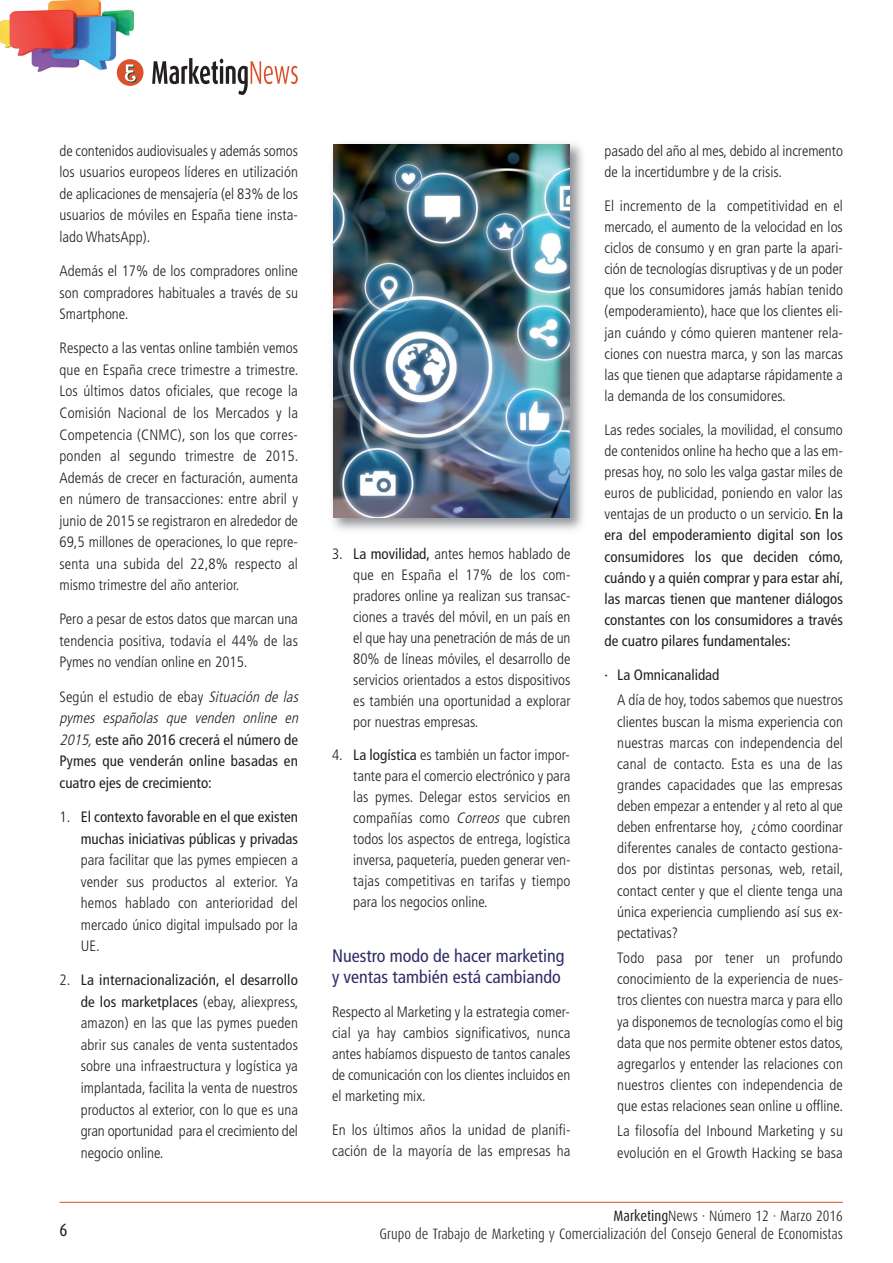
<style>
.page{position:relative;width:893px;height:1263px;background:#fff}
.page>*{position:absolute;margin:0;border:0;box-sizing:border-box;transform-origin:0 0}
.t1{font:condensed 18px/21px "Frutiger";color:#2f2e69}
.t2{font:18px "Dax Condensed";color:#231f20}
.t3{font:300 condensed 15px/21.5px "Frutiger";color:#231f20;text-align:justify}
.t4{font:condensed 15px/21.1px "Frutiger";color:#231f20}
.t5{font:300 15px "Dax Condensed";color:#231f20}
.s1{font-weight:300}
.s2{font-weight:300;font-style:italic}
.s3{font-weight:400}
.s4{font-style:italic}
</style>
<div class="page">
<hr style="left:60px;top:1202px;width:783px;height:1px;background:#da512a">
<img style="left:0;top:0;width:134px;height:73px">
<svg style="left:152px;top:58px;width:146px;height:37px"></svg>
<div style="left:117px;top:59px;width:26px;height:27px;background:#da512a;border-radius:50%"></div>
<svg style="left:125px;top:64px;width:12px;height:19px"></svg>
<img style="left:332px;top:143px;width:251px;height:387px">
<img style="left:333px;top:145px;width:237px;height:372px">
<p class="t3" style="left:60px;top:141px;width:240px">de contenidos audiovisuales y además somos los usuarios europeos líderes en utilización de aplicaciones de mensajería (el 83% de los usuarios de móviles en España tiene insta&shy;lado WhatsApp).</p>
<p class="t3" style="left:60px;top:261px;width:240px">Además el 17% de los compradores online son compradores habituales a través de su Smartphone.</p>
<p class="t3" style="left:60px;top:339px;width:240px">Respecto a las ventas online también vemos que en España crece trimestre a trimestre.<br>Los últimos datos oficiales, que recoge la Comisión Nacional de los Mercados y la Competencia (CNMC), son los que corres&shy;ponden al segundo trimestre de 2015.<br>Además de crecer en facturación, aumenta en número de transacciones: entre abril y junio de 2015 se registraron en alrededor de 69,5 millones de operaciones, lo que repre&shy;senta una subida del 22,8% respecto al mismo trimestre del año anterior.</p>
<p class="t3" style="left:60px;top:610px;width:240px">Pero a pesar de estos datos que marcan una tendencia positiva, todavía el 44% de las Pymes no vendían online en 2015.</p>
<p class="t4" style="left:60px;top:687px;width:243px"><span class="s1">Según el estudio de ebay</span> <span class="s2">Situación de las pymes españolas que venden online en 2015,</span>este año 2016 crecerá el número de Pymes que venderán online basadas en cuatro ejes de crecimiento:</p>
<p class="t4" style="left:60px;top:807px;width:240px;text-align:right"><span class="s1">1.</span> El contexto favorable en el que existen muchas iniciativas públicas y privadas</p>
<p class="t3" style="left:81px;top:850px;width:219px">para facilitar que las pymes empiecen a vender sus productos al exterior. Ya hemos hablado con anterioridad del mercado único digital impulsado por la UE.</p>
<p class="t3" style="left:81px;top:971px;width:219px;text-indent:-21px">2. <span class="s3">La internacionalización, el desarrollo de los marketplaces</span> (ebay, aliexpress, amazon) en las que las pymes pueden abrir sus canales de venta sustentados sobre una infraestructura y logística ya implantada, facilita la venta de nuestros productos al exterior, con lo que es una gran oportunidad para el crecimiento del negocio online.</p>
<p class="t3" style="left:353px;top:544px;width:219px;line-height:21px;text-indent:-21px">3. <span class="s3">La movilidad,</span> antes hemos hablado de que en España el 17% de los com&shy;pradores online ya realizan sus transac&shy;ciones a través del móvil, en un país en el que hay una penetración de más de un 80% de líneas móviles, el desarrollo de servicios orientados a estos dispositivos es también una oportunidad a explorar por nuestras empresas.</p>
<p class="t3" style="left:353px;top:746px;width:219px;line-height:21px;text-indent:-21px">4. <span class="s3">La logística</span> es también un factor impor&shy;tante para el comercio electrónico y para las pymes. Delegar estos servicios en compañías como <span class="s4">Correos</span> que cubren todos los aspectos de entrega, logística inversa, paquetería, pueden generar ven&shy;tajas competitivas en tarifas y tiempo para los negocios online.</p>
<p class="t1" style="left:332px;top:947px;width:234px">Nuestro modo de hacer marketing y ventas también está cambiando</p>
<p class="t3" style="left:332px;top:1002px;width:240px;line-height:21px">Respecto al Marketing y la estrategia comer&shy;cial ya hay cambios significativos, nunca antes habíamos dispuesto de tantos canales de comunicación con los clientes incluidos en el marketing mix.</p>
<p class="t3" style="left:332px;top:1120px;width:240px;line-height:21px">En los últimos años la unidad de planifi&shy;cación de la mayoría de las empresas ha</p>
<p class="t3" style="left:604px;top:141px;width:240px">pasado del año al mes, debido al incremento de la incertidumbre y de la crisis.</p>
<p class="t3" style="left:604px;top:196px;width:240px">El incremento de la competitividad en el mercado, el aumento de la velocidad en los ciclos de consumo y en gran parte la apari&shy;ción de tecnologías disruptivas y de un poder que los consumidores jamás habían tenido (empoderamiento), hace que los clientes eli&shy;jan cuándo y cómo quieren mantener rela&shy;ciones con nuestra marca, y son las marcas las que tienen que adaptarse rápidamente a la demanda de los consumidores.</p>
<p class="t4" style="left:604px;top:420px;width:241px;text-align:justify"><span class="s1">Las redes sociales, la movilidad, el consumo de contenidos online ha hecho que a las em&shy;presas hoy, no solo les valga gastar miles de euros de publicidad, poniendo en valor las ventajas de un producto o un servicio.</span> En la era del empoderamiento digital son los consumidores los que deciden cómo, cuándo y a quién comprar y para estar ahí, las marcas tienen que mantener diálogos constantes con los consumidores a través de cuatro pilares fundamentales:</p>
<p class="t4" style="left:604px;top:665px;width:116px">· La Omnicanalidad</p>
<p class="t3" style="left:617px;top:691px;width:228px">A día de hoy, todos sabemos que nuestros clientes buscan la misma experiencia con nuestras marcas con independencia del canal de contacto. Esta es una de las grandes capacidades que las empresas deben empezar a entender y al reto al que deben enfrentarse hoy, ¿cómo coordinar diferentes canales de contacto gestiona&shy;dos por distintas personas, web, retail, contact center y que el cliente tenga una única experiencia cumpliendo así sus ex&shy;pectativas?</p>
<p class="t3" style="left:617px;top:949px;width:228px">Todo pasa por tener un profundo conocimiento de la experiencia de nues&shy;tros clientes con nuestra marca y para ello ya disponemos de tecnologías como el big data que nos permite obtener estos datos, agregarlos y entender las relaciones con nuestros clientes con independencia de que estas relaciones sean online u offline.</p>
<p class="t3" style="left:617px;top:1122px;width:227px">La filosofía del Inbound Marketing y su evolución en el Growth Hacking se basa</p>
<p class="t5" style="left:613px;top:1209px;width:231px"><span class="s3">Marketing</span>News · Número 12 · Marzo 2016</p>
<p class="t2" style="left:60px;top:1222px;width:10px">6</p>
<p class="t5" style="left:380px;top:1227px;width:465px">Grupo de Trabajo de Marketing y Comercialización del Consejo General de Economistas</p>
</div>
